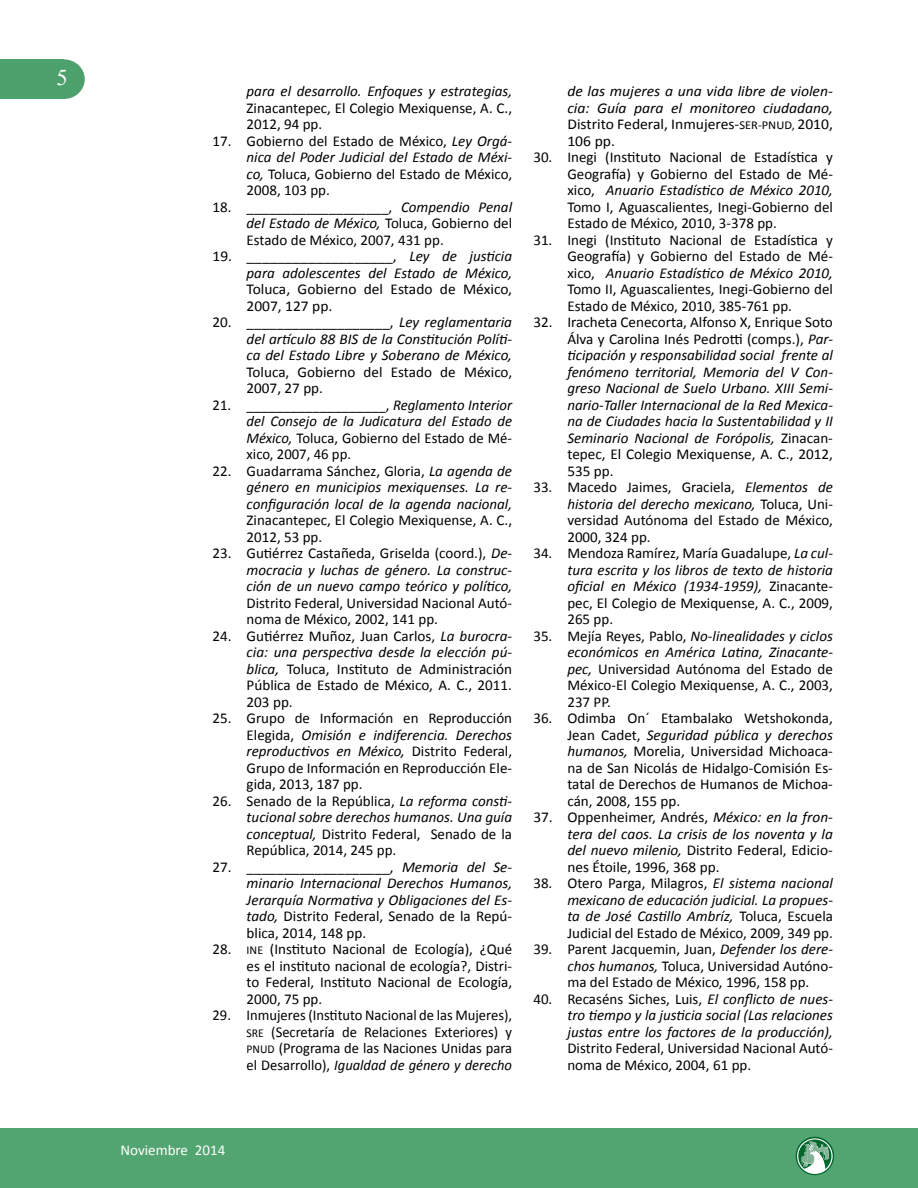
<style>
.page{position:relative;width:918px;height:1188px;background:#fff}
.page>*{position:absolute;margin:0;border:0;box-sizing:border-box;transform-origin:0 0}
.t1{font:22.5px "Times New Roman";color:#fff}
.t2{font:15px/16.5px "Calibri";color:#000;text-align:justify}
.t3{font:italic 15px/16.5px "Calibri";color:#000;text-align:justify}
.t4{font:italic 15px/16.5px "Calibri";color:#000;text-align:justify;scale:1.04 1}
.t5{font:15px "Calibri";color:#fff}
.s1{font-style:italic}
.s2{font-style:normal}
.s3{font-size:12px}
.s4{font-style:normal;font-size:12px}
</style>
<div class="page">
<div style="left:0;top:59px;width:64px;height:40px;background:#4da16c"></div>
<div style="left:44px;top:59px;width:41px;height:40px;background:#4da16c;border-radius:50%"></div>
<div style="left:0;top:1128px;width:918px;height:60px;background:#52a470"></div>
<svg style="left:796px;top:1137px;width:38px;height:38px"></svg>
<svg style="left:797px;top:1138px;width:36px;height:36px"></svg>
<svg style="left:798px;top:1140px;width:33px;height:29px"></svg>
<h1 class="t1" style="left:57px;top:63px;width:13px">5</h1>
<p class="t3" style="left:247px;top:83px;width:267px">para el desarrollo. Enfoques y estrategias,</p>
<p class="t2" style="left:247px;top:100px;width:267px">Zinacantepec, El Colegio Mexiquense, A. C.,<br>2012, 94 pp.</p>
<p class="t2" style="left:247px;top:133px;width:267px;text-indent:-34px">17. Gobierno del Estado de México, <span class="s1">Ley Orgá&shy;nica del Poder Judicial del Estado de Méxi&shy;co,</span> Toluca, Gobierno del Estado de México, 2008, 103 pp.</p>
<p class="t2" style="left:247px;top:199px;width:267px;text-indent:-34px">18. ___________________, <span class="s1">Compendio Penal del Estado de México,</span> Toluca, Gobierno del Estado de México, 2007, 431 pp.</p>
<p class="t3" style="left:213px;top:248px;width:301px;text-align:right"><span class="s2">19. ___________________,</span> Ley de justicia para adolescentes del Estado de México,</p>
<p class="t2" style="left:247px;top:281px;width:267px">Toluca, Gobierno del Estado de México,<br>2007, 127 pp.</p>
<p class="t3" style="left:247px;top:314px;width:267px;text-indent:-34px"><span class="s2">20. ___________________,</span> Ley reglamentaria del artículo 88 BIS de la Constitución Políti&shy;ca del Estado Libre y Soberano de México,</p>
<p class="t2" style="left:247px;top:364px;width:267px">Toluca, Gobierno del Estado de México,<br>2007, 27 pp.</p>
<p class="t2" style="left:247px;top:397px;width:267px;text-indent:-34px">21. ___________________, <span class="s1">Reglamento Interior del Consejo de la Judicatura del Estado de México,</span> Toluca, Gobierno del Estado de Mé&shy;xico, 2007, 46 pp.</p>
<p class="t3" style="left:247px;top:462px;width:267px;text-indent:-34px"><span class="s2">22. Guadarrama Sánchez, Gloria,</span> La agenda de género en municipios mexiquenses. La re&shy;configuración local de la agenda nacional,</p>
<p class="t2" style="left:247px;top:512px;width:267px">Zinacantepec, El Colegio Mexiquense, A. C.,<br>2012, 53 pp.</p>
<p class="t3" style="left:247px;top:545px;width:267px;text-indent:-34px"><span class="s2">23. Gutiérrez Castañeda, Griselda (coord.),</span> De&shy;mocracia y luchas de género. La construc&shy;ción de un nuevo campo teórico y político,</p>
<p class="t2" style="left:247px;top:595px;width:267px">Distrito Federal, Universidad Nacional Autó&shy;noma de México, 2002, 141 pp.</p>
<p class="t2" style="left:247px;top:628px;width:267px;text-indent:-34px">24. Gutiérrez Muñoz, Juan Carlos, <span class="s1">La burocra&shy;cia: una perspectiva desde la elección pú&shy;blica,</span> Toluca, Instituto de Administración Pública de Estado de México, A. C., 2011.<br>203 pp.</p>
<p class="t2" style="left:247px;top:710px;width:267px;text-indent:-34px">25. Grupo de Información en Reproducción Elegida, <span class="s1">Omisión e indiferencia. Derechos reproductivos en México,</span> Distrito Federal, Grupo de Información en Reproducción Ele&shy;gida, 2013, 187 pp.</p>
<p class="t2" style="left:247px;top:793px;width:267px;text-indent:-34px">26. Senado de la República, <span class="s1">La reforma consti&shy;tucional sobre derechos humanos. Una guía conceptual,</span> Distrito Federal, Senado de la República, 2014, 245 pp.</p>
<p class="t3" style="left:247px;top:858px;width:267px;text-indent:-34px"><span class="s2">27. ___________________,</span> Memoria del Se&shy;minario Internacional Derechos Humanos, Jerarquía Normativa y Obligaciones del Es&shy;tado, <span class="s2">Distrito Federal, Senado de la Repú&shy;blica, 2014, 148 pp.</span></p>
<p class="t2" style="left:247px;top:941px;width:267px;text-indent:-34px">28. <span class="s3">INE</span> (Instituto Nacional de Ecología), ¿Qué es el instituto nacional de ecología?, Distri&shy;to Federal, Instituto Nacional de Ecología, 2000, 75 pp.</p>
<p class="t2" style="left:247px;top:1007px;width:267px;text-indent:-34px">29. Inmujeres (Instituto Nacional de las Mujeres), <span class="s3">SRE</span> (Secretaría de Relaciones Exteriores) y <span class="s3">PNUD</span> (Programa de las Naciones Unidas para el Desarrollo), <span class="s1">Igualdad de género y derecho</span></p>
<p class="t4" style="left:567px;top:83px;width:257px">de las mujeres a una vida libre de violen&shy;cia: Guía para el monitoreo ciudadano, <span class="s2">Distrito Federal, Inmujeres-</span><span class="s4">SER-PNUD,</span> <span class="s2">2010, 106 pp.</span></p>
<p class="t2" style="left:567px;top:149px;width:267px;text-indent:-34px">30. Inegi (Instituto Nacional de Estadística y Geografía) y Gobierno del Estado de Mé&shy;xico, <span class="s1">Anuario Estadístico de México 2010, </span>Tomo I, Aguascalientes, Inegi-Gobierno del Estado de México, 2010, 3-378 pp.</p>
<p class="t2" style="left:567px;top:232px;width:267px;text-indent:-34px">31. Inegi (Instituto Nacional de Estadística y Geografía) y Gobierno del Estado de Mé&shy;xico, <span class="s1">Anuario Estadístico de México 2010, </span>Tomo II, Aguascalientes, Inegi-Gobierno del Estado de México, 2010, 385-761 pp.</p>
<p class="t3" style="left:567px;top:314px;width:267px;text-indent:-34px"><span class="s2">32. Iracheta Cenecorta, Alfonso X, Enrique Soto Álva y Carolina Inés Pedrotti (comps.),</span> Par&shy;ticipación y responsabilidad social frente al fenómeno territorial, Memoria del V Con&shy;greso Nacional de Suelo Urbano. XIII Semi&shy;nario-Taller Internacional de la Red Mexica&shy;na de Ciudades hacia la Sustentabilidad y II Seminario Nacional de Forópolis, <span class="s2">Zinacan&shy;tepec, El Colegio Mexiquense, A. C., 2012, 535 pp.</span></p>
<p class="t2" style="left:567px;top:479px;width:267px;text-indent:-34px">33. Macedo Jaimes, Graciela, <span class="s1">Elementos de historia del derecho mexicano,</span> Toluca, Uni&shy;versidad Autónoma del Estado de México, 2000, 324 pp.</p>
<p class="t2" style="left:567px;top:545px;width:267px;text-indent:-34px">34. Mendoza Ramírez, María Guadalupe, <span class="s1">La cul&shy;tura escrita y los libros de texto de historia oficial en México (1934-1959),</span> Zinacante&shy;pec, El Colegio de Mexiquense, A. C., 2009, 265 pp.</p>
<p class="t2" style="left:567px;top:628px;width:267px;text-indent:-34px">35. Mejía Reyes, Pablo, <span class="s1">No-linealidades y ciclos económicos en América Latina, Zinacante&shy;pec,</span> Universidad Autónoma del Estado de México-El Colegio Mexiquense, A. C., 2003, 237 PP.</p>
<p class="t2" style="left:567px;top:710px;width:267px;text-indent:-34px">36. Odimba On´ Etambalako Wetshokonda, Jean Cadet, <span class="s1">Seguridad pública y derechos humanos,</span> Morelia, Universidad Michoaca&shy;na de San Nicolás de Hidalgo-Comisión Es&shy;tatal de Derechos de Humanos de Michoa&shy;cán, 2008, 155 pp.</p>
<p class="t3" style="left:567px;top:809px;width:267px;text-indent:-34px"><span class="s2">37. Oppenheimer, Andrés,</span> México: en la fron&shy;tera del caos. La crisis de los noventa y la del nuevo milenio, <span class="s2">Distrito Federal, Edicio&shy;nes Étoile, 1996, 368 pp.</span></p>
<p class="t3" style="left:567px;top:875px;width:267px;text-indent:-34px"><span class="s2">38. Otero Parga, Milagros,</span> El sistema nacional mexicano de educación judicial. La propues&shy;ta de José Castillo Ambríz, <span class="s2">Toluca, Escuela Judicial del Estado de México, 2009, 349 pp.</span></p>
<p class="t2" style="left:567px;top:941px;width:267px;text-indent:-34px">39. Parent Jacquemin, Juan, <span class="s1">Defender los dere&shy;chos humanos,</span> Toluca, Universidad Autóno&shy;ma del Estado de México, 1996, 158 pp.</p>
<p class="t3" style="left:567px;top:990px;width:267px;text-indent:-34px"><span class="s2">40. Recaséns Siches, Luis,</span> El conflicto de nues&shy;tro tiempo y la justicia social (Las relaciones justas entre los factores de la producción),</p>
<p class="t2" style="left:567px;top:1040px;width:267px">Distrito Federal, Universidad Nacional Autó&shy;noma de México, 2004, 61 pp.</p>
<p class="t5" style="left:121px;top:1140px;width:106px">Noviembre 2014</p>
</div>
